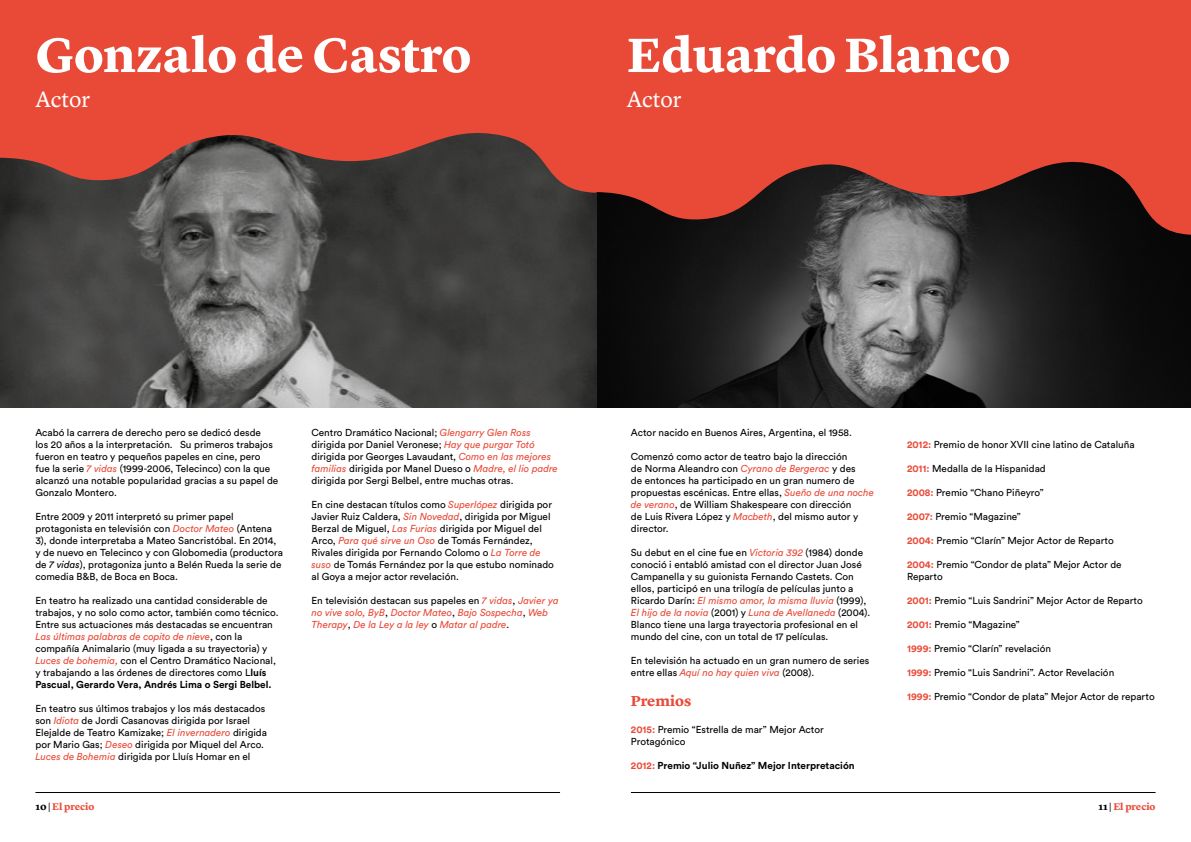
<style>
.page{position:relative;width:1191px;height:842px;background:#fff}
.page>*{position:absolute;margin:0;border:0;box-sizing:border-box;transform-origin:0 0}
.t1{font:700 50px "Lyon Text";letter-spacing:-.005em;color:#fff}
.t2{font:23px "Lyon Text";color:#fff}
.t3{font:700 15px "Lyon Text";color:#e94a38}
.t4{font:10px/12px "Circular Std";color:#000}
.t5{font:italic 10px/12px "Circular Std";color:#e94a38}
.t6{font:700 10px "Circular Std";color:#000}
.t7{font:700 10px "Lyon Text";color:#e94a38}
.s1{font-style:italic;color:#e94a38}
.s2{font-style:italic}
.s3{font-weight:700}
.s4{font-style:normal;color:#000}
.s5{font-weight:700;color:#e94a38}
.s6{color:#e94a38}
.s7{color:#000}
</style>
<div class="page">
<hr style="left:35px;top:792px;width:525px;height:1px;background:#000">
<hr style="left:631px;top:792px;width:524px;height:1px;background:#000">
<img style="left:0;top:193px;width:597px;height:215px">
<svg style="left:0;top:0;width:595px;height:193px;background:#c9493a"></svg>
<img style="left:597px;top:235px;width:594px;height:173px">
<svg style="left:595px;top:0;width:596px;height:235px;background:#c34234"></svg>
<h1 class="t1" style="left:35px;top:16px;width:437px">Gonzalo de Castro</h1>
<h2 class="t2" style="left:35px;top:82px;width:56px">Actor</h2>
<h1 class="t1" style="left:626px;top:16px;width:385px">Eduardo Blanco</h1>
<h2 class="t2" style="left:626px;top:82px;width:56px">Actor</h2>
<p class="t4" style="left:35px;top:426px;width:244px">Acabó la carrera de derecho pero se dedicó desde<br>los 20 años a la interpretación. Su primeros trabajos fueron en teatro y pequeños papeles en cine, pero<br>fue la serie <span class="s1">7 vidas</span> (1999-2006, Telecinco) con la que alcanzó una notable popularidad gracias a su papel de Gonzalo Montero.</p>
<p class="t4" style="left:35px;top:510px;width:249px">Entre 2009 y 2011 interpretó su primer papel protagonista en televisión con <span class="s1">Doctor Mateo</span> (Antena 3), donde interpretaba a Mateo Sancristóbal. En 2014, y de nuevo en Telecinco y con Globomedia (productora de <span class="s2">7 vidas</span>), protagoniza junto a Belén Rueda la serie de comedia B&amp;B, de Boca en Boca.</p>
<p class="t4" style="left:35px;top:594px;width:245px">En teatro ha realizado una cantidad considerable de trabajos, y no solo como actor, también como técnico.<br>Entre sus actuaciones más destacadas se encuentran <span class="s1">Las últimas palabras de copito de nieve</span>, con la compañía Animalario (muy ligada a su trayectoria) y <span class="s1">Luces de bohemia,</span> con el Centro Dramático Nacional, y trabajando a las órdenes de directores como L<span class="s3">luís Pascual, Gerardo Vera, Andrés Lima o Sergi Belbel.</span></p>
<p class="t4" style="left:35px;top:702px;width:233px">En teatro sus últimos trabajos y los más destacados son <span class="s1">Idiota</span> de Jordi Casanovas dirigida por Israel Elejalde de Teatro Kamizake; <span class="s1">El invernadero</span> dirigida por Mario Gas; <span class="s1">Deseo</span> dirigida por Miquel del Arco.<br><span class="s1">Luces de Bohemia</span> dirigida por Lluís Homar en el</p>
<p class="t4" style="left:311px;top:426px;width:248px">Centro Dramático Nacional; <span class="s1">Glengarry Glen Ross </span>dirigida por Daniel Veronese; <span class="s1">Hay que purgar Totó </span>dirigida por Georges Lavaudant, <span class="s1">Como en las mejores familias</span> dirigida por Manel Dueso o <span class="s1">Madre, el lio padre </span>dirigida por Sergi Belbel, entre muchas otras.</p>
<p class="t4" style="left:311px;top:498px;width:244px">En cine destacan títulos como <span class="s1">Superlópez</span> dirigida por Javier Ruiz Caldera, <span class="s1">Sin Novedad</span>, dirigida por Miguel Berzal de Miguel, <span class="s1">Las Furias</span> dirigida por Miguel del Arco, <span class="s1">Para qué sirve un Oso</span> de Tomás Fernández, Rivales dirigida por Fernando Colomo o <span class="s1">La Torre de suso</span> de Tomás Fernández por la que estubo nominado al Goya a mejor actor revelación.</p>
<p class="t5" style="left:311px;top:594px;width:249px"><span class="s4">En televisión destacan sus papeles en</span> 7 vidas<span class="s4">,</span> Javier ya no vive solo, ByB<span class="s4">,</span> Doctor Mateo<span class="s4">,</span> Bajo Sospecha<span class="s4">,</span> Web<br>Therapy<span class="s4">,</span> De la Ley a la ley <span class="s4">o</span> Matar al padre<span class="s4">.</span></p>
<p class="t4" style="left:631px;top:426px;width:222px">Actor nacido en Buenos Aires, Argentina, el 1958.</p>
<p class="t4" style="left:631px;top:450px;width:245px">Comenzó como actor de teatro bajo la dirección<br>de Norma Aleandro con <span class="s1">Cyrano de Bergerac</span> y des<br>de entonces ha participado en un gran numero de propuestas escénicas. Entre ellas, <span class="s1">Sueño de una noche de verano</span>, de William Shakespeare con dirección<br>de Luis Rivera López y <span class="s1">Macbeth</span>, del mismo autor y director.</p>
<p class="t4" style="left:631px;top:546px;width:241px">Su debut en el cine fue en <span class="s1">Victoria 392</span> (1984) donde conoció i entabló amistad con el director Juan José Campanella y su guionista Fernando Castets. Con ellos, participó en una trilogía de películas junto a Ricardo Darín: <span class="s1">El mismo amor, la misma lluvia</span> (1999), <span class="s1">El hijo de la novia</span> (2001) y <span class="s1">Luna de Avellaneda</span> (2004).<br>Blanco tiene una larga trayectoria profesional en el mundo del cine, con un total de 17 películas.</p>
<p class="t4" style="left:631px;top:654px;width:240px">En televisión ha actuado en un gran numero de series entre ellas <span class="s1">Aquí no hay quien viva</span> (2008).</p>
<h3 class="t3" style="left:631px;top:689px;width:62px">Premios</h3>
<p class="t4" style="left:631px;top:723px;width:194px"><span class="s5">2015:</span> Premio “Estrella de mar” Mejor Actor<br>Protagónico</p>
<p class="t6" style="left:631px;top:759px;width:225px"><span class="s6">2012:</span> Premio “Julio Nuñez” Mejor Interpretación</p>
<p class="t4" style="left:907px;top:438px;width:229px"><span class="s5">2012:</span> Premio de honor XVII cine latino de Cataluña</p>
<p class="t4" style="left:907px;top:462px;width:140px"><span class="s5">2011:</span> Medalla de la Hispanidad</p>
<p class="t4" style="left:907px;top:486px;width:138px"><span class="s5">2008:</span> Premio “Chano Piñeyro”</p>
<p class="t4" style="left:907px;top:510px;width:115px"><span class="s5">2007:</span> Premio “Magazine”</p>
<p class="t4" style="left:907px;top:534px;width:208px"><span class="s5">2004:</span> Premio “Clarín” Mejor Actor de Reparto</p>
<p class="t4" style="left:907px;top:558px;width:216px"><span class="s5">2004:</span> Premio “Condor de plata” Mejor Actor de<br>Reparto</p>
<p class="t4" style="left:907px;top:594px;width:237px"><span class="s5">2001:</span> Premio “Luis Sandrini” Mejor Actor de Reparto</p>
<p class="t4" style="left:907px;top:618px;width:114px"><span class="s5">2001:</span> Premio “Magazine”</p>
<p class="t4" style="left:907px;top:642px;width:146px"><span class="s5">1999:</span> Premio “Clarín” revelación</p>
<p class="t4" style="left:907px;top:666px;width:209px"><span class="s5">1999:</span> Premio “Luis Sandrini”. Actor Revelación</p>
<p class="t4" style="left:907px;top:690px;width:249px"><span class="s5">1999:</span> Premio “Condor de plata” Mejor Actor de reparto</p>
<p class="t7" style="left:35px;top:799px;width:61px"><span class="s7">10 |</span> El precio</p>
<p class="t7" style="left:1098px;top:799px;width:59px"><span class="s7">11 |</span> El precio</p>
</div>
